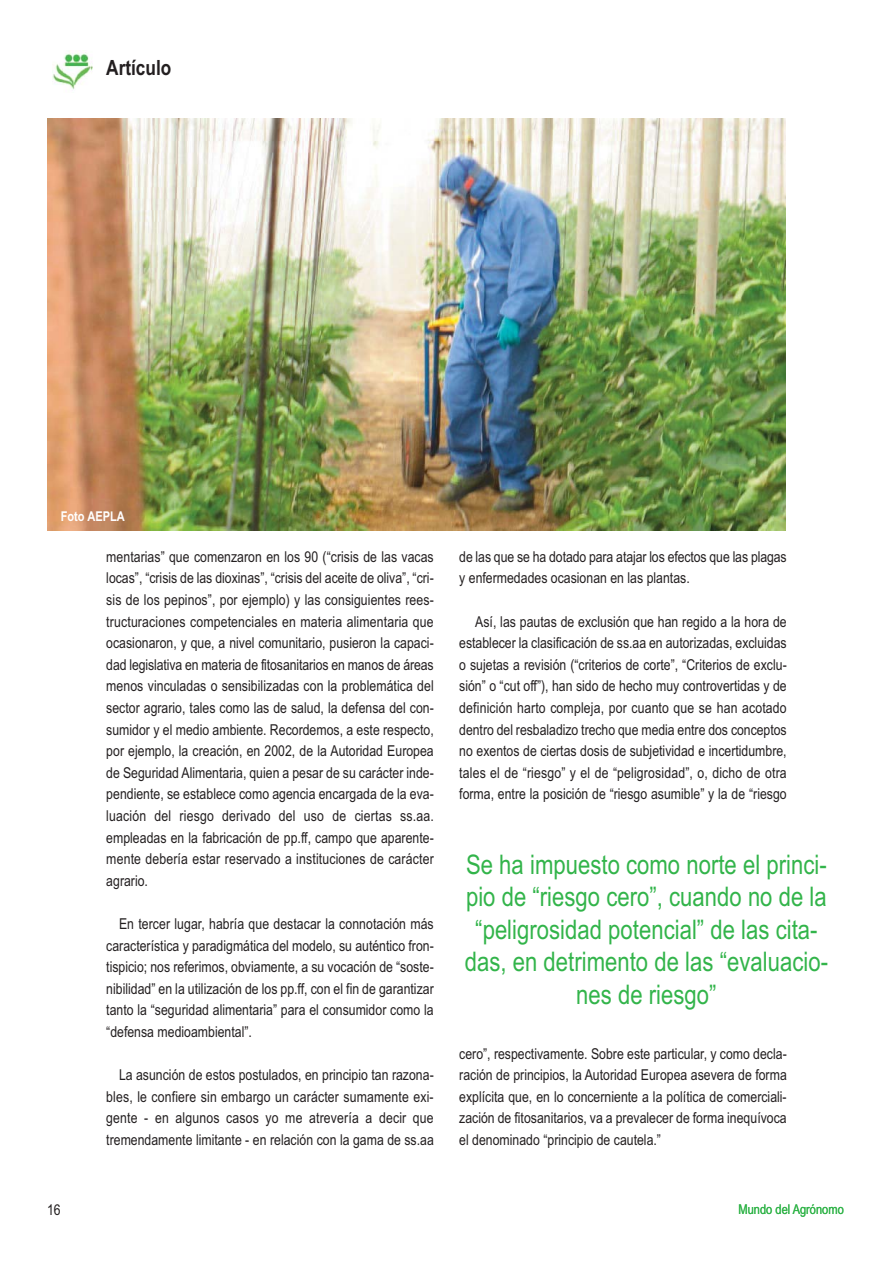
<style>
.page{position:relative;width:893px;height:1263px;background:#fff}
.page>*{position:absolute;margin:0;border:0;box-sizing:border-box;transform-origin:0 0}
.t1{font:27px/32.4px "Arial Narrow";color:#32b44a;text-align:center}
.t2{font:700 21px "Arial Narrow";color:#231f20}
.t3{font:15px/21.6px "Arial Narrow";color:#231f20;text-align:justify}
.t4{font:13.5px "Arial Narrow";color:#32b44a}
.t5{font:700 13.5px "Arial Narrow";color:#fff}
</style>
<div class="page">
<img style="left:52px;top:50px;width:39px;height:40px">
<img style="left:48px;top:118px;width:737px;height:412px">
<h2 class="t2" style="left:106px;top:60px;width:67px">Artículo</h2>
<p class="t5" style="left:61px;top:511px;width:66px">Foto AEPLA</p>
<p class="t3" style="left:106px;top:547px;width:329px">mentarias” que comenzaron en los 90 (“crisis de las vacas locas”, “crisis de las dioxinas”, “crisis del aceite de oliva”, “cri&shy;sis de los pepinos”, por ejemplo) y las consiguientes rees&shy;tructuraciones competenciales en materia alimentaria que ocasionaron, y que, a nivel comunitario, pusieron la capaci&shy;dad legislativa en materia de fitosanitarios en manos de áreas menos vinculadas o sensibilizadas con la problemática del sector agrario, tales como las de salud, la defensa del con&shy;sumidor y el medio ambiente. Recordemos, a este respecto, por ejemplo, la creación, en 2002, de la Autoridad Europea de Seguridad Alimentaria, quien a pesar de su carácter inde&shy;pendiente, se establece como agencia encargada de la eva&shy;luación del riesgo derivado del uso de ciertas ss.aa. empleadas en la fabricación de pp.ff, campo que aparente&shy;mente debería estar reservado a instituciones de carácter agrario.</p>
<p class="t3" style="left:106px;top:914px;width:329px;text-indent:13px">En tercer lugar, habría que destacar la connotación más característica y paradigmática del modelo, su auténtico fron&shy;tispicio; nos referimos, obviamente, a su vocación de “soste&shy;nibilidad” en la utilización de los pp.ff, con el fin de garantizar tanto la “seguridad alimentaria” para el consumidor como la “defensa medioambiental”.</p>
<p class="t3" style="left:106px;top:1066px;width:329px;text-indent:13px">La asunción de estos postulados, en principio tan razona&shy;bles, le confiere sin embargo un carácter sumamente exi&shy;gente - en algunos casos yo me atrevería a decir que tremendamente limitante - en relación con la gama de ss.aa</p>
<p class="t3" style="left:459px;top:547px;width:329px">de las que se ha dotado para atajar los efectos que las plagas y enfermedades ocasionan en las plantas.</p>
<p class="t3" style="left:459px;top:612px;width:329px;text-indent:16px">Así, las pautas de exclusión que han regido a la hora de establecer la clasificación de ss.aa en autorizadas, excluidas o sujetas a revisión (“criterios de corte”, “Criterios de exclu&shy;sión” o “cut off”), han sido de hecho muy controvertidas y de definición harto compleja, por cuanto que se han acotado dentro del resbaladizo trecho que media entre dos conceptos no exentos de ciertas dosis de subjetividad e incertidumbre, tales el de “riesgo” y el de “peligrosidad”, o, dicho de otra forma, entre la posición de “riesgo asumible” y la de “riesgo</p>
<h1 class="t1" style="left:465px;top:851px;width:365px">Se ha impuesto como norte el princi&shy;pio de “riesgo cero”, cuando no de la “peligrosidad potencial” de las cita&shy;das, en detrimento de las “evaluacio&shy;nes de riesgo”</h1>
<p class="t3" style="left:459px;top:1044px;width:329px">cero”, respectivamente. Sobre este particular, y como decla&shy;ración de principios, la Autoridad Europea asevera de forma explícita que, en lo concerniente a la política de comerciali&shy;zación de fitosanitarios, va a prevalecer de forma inequívoca el denominado “principio de cautela.”</p>
<p class="t3" style="left:47px;top:1201px;width:15px">16</p>
<p class="t4" style="left:738px;top:1204px;width:107px">Mundo del Agrónomo</p>
</div>
